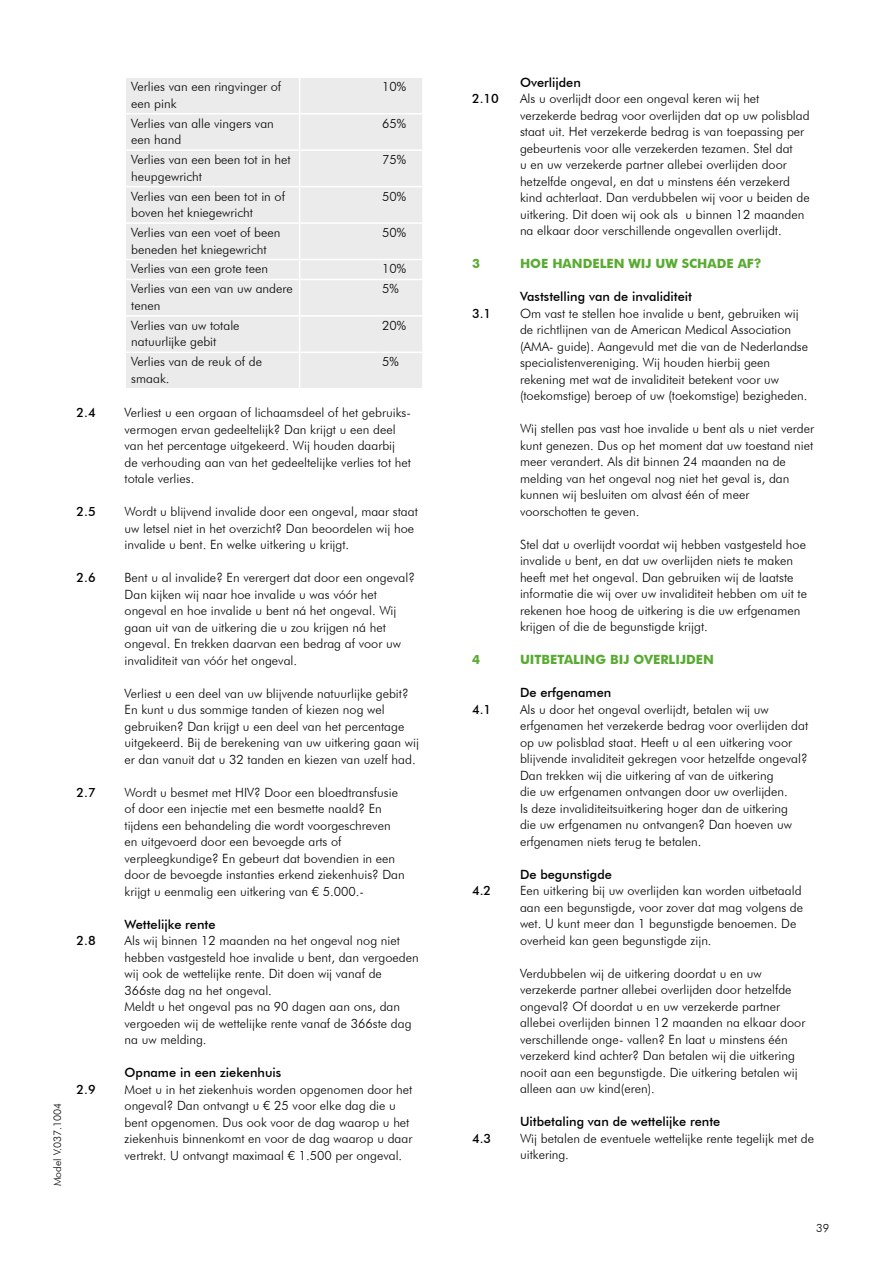
<style>
.page{position:relative;width:893px;height:1263px;background:#fff}
.page>*{position:absolute;margin:0;border:0;box-sizing:border-box;transform-origin:0 0}
.t1{font:300 12.75px/16.5px "Futura BT";color:#000}
.t2{font:500 12.75px "Futura BT";color:#000}
.t3{font:700 12.75px "Futura BT";color:#58ab31}
.t4{font:300 11.25px "Futura BT";color:#000}
.t5{font:300 10.5px "Futura BT";color:#000}
</style>
<div class="page">
<div style="left:126px;top:78px;width:296px;height:310px;background:#ebebeb"></div>
<hr style="left:125px;top:113px;width:175px;height:1px;background:#fff">
<hr style="left:300px;top:113px;width:76px;height:1px;background:#fff">
<hr style="left:125px;top:149px;width:175px;height:2px;background:#fff">
<hr style="left:300px;top:149px;width:76px;height:2px;background:#fff">
<hr style="left:125px;top:186px;width:175px;height:1px;background:#fff">
<hr style="left:300px;top:186px;width:76px;height:1px;background:#fff">
<hr style="left:125px;top:222px;width:175px;height:2px;background:#fff">
<hr style="left:300px;top:222px;width:76px;height:2px;background:#fff">
<hr style="left:125px;top:259px;width:175px;height:1px;background:#fff">
<hr style="left:300px;top:259px;width:76px;height:1px;background:#fff">
<hr style="left:125px;top:279px;width:175px;height:1px;background:#fff">
<hr style="left:300px;top:279px;width:76px;height:1px;background:#fff">
<hr style="left:125px;top:315px;width:175px;height:2px;background:#fff">
<hr style="left:300px;top:315px;width:76px;height:2px;background:#fff">
<hr style="left:125px;top:352px;width:175px;height:1px;background:#fff">
<hr style="left:300px;top:352px;width:76px;height:1px;background:#fff">
<hr style="left:299px;top:78px;width:1px;height:35px;background:#fff">
<hr style="left:299px;top:114px;width:1px;height:35px;background:#fff">
<hr style="left:376px;top:113px;width:48px;height:1px;background:#fff">
<hr style="left:299px;top:151px;width:1px;height:35px;background:#fff">
<hr style="left:376px;top:149px;width:48px;height:2px;background:#fff">
<hr style="left:299px;top:187px;width:1px;height:35px;background:#fff">
<hr style="left:376px;top:186px;width:48px;height:1px;background:#fff">
<hr style="left:299px;top:224px;width:1px;height:35px;background:#fff">
<hr style="left:376px;top:222px;width:48px;height:2px;background:#fff">
<svg style="left:299px;top:260px;width:1px;height:19px"></svg>
<hr style="left:376px;top:259px;width:48px;height:1px;background:#fff">
<hr style="left:299px;top:280px;width:1px;height:35px;background:#fff">
<hr style="left:376px;top:279px;width:48px;height:1px;background:#fff">
<hr style="left:299px;top:317px;width:1px;height:35px;background:#fff">
<hr style="left:376px;top:315px;width:48px;height:2px;background:#fff">
<hr style="left:299px;top:353px;width:1px;height:35px;background:#fff">
<hr style="left:376px;top:352px;width:48px;height:1px;background:#fff">
<p class="t5" style="left:51px;top:1186px;width:85px;rotate:-90deg">Model V.037.1004</p>
<p class="t1" style="left:131px;top:78px;width:151px">Verlies van een ringvinger of een pink</p>
<p class="t1" style="left:382px;top:78px;width:26px">10%</p>
<p class="t1" style="left:131px;top:115px;width:144px">Verlies van alle vingers van een hand</p>
<p class="t1" style="left:382px;top:115px;width:26px">65%</p>
<p class="t1" style="left:131px;top:151px;width:161px">Verlies van een been tot in het heupgewricht</p>
<p class="t1" style="left:382px;top:151px;width:26px">75%</p>
<p class="t1" style="left:131px;top:188px;width:155px">Verlies van een been tot in of boven het kniegewricht</p>
<p class="t1" style="left:382px;top:188px;width:26px">50%</p>
<p class="t1" style="left:131px;top:224px;width:151px">Verlies van een voet of been beneden het kniegewricht</p>
<p class="t1" style="left:382px;top:224px;width:26px">50%</p>
<p class="t1" style="left:131px;top:261px;width:138px">Verlies van een grote teen</p>
<p class="t1" style="left:382px;top:261px;width:26px">10%</p>
<p class="t1" style="left:131px;top:280px;width:163px">Verlies van een van uw andere tenen</p>
<p class="t1" style="left:382px;top:280px;width:18px">5%</p>
<p class="t1" style="left:131px;top:317px;width:110px">Verlies van uw totale natuurlijke gebit</p>
<p class="t1" style="left:382px;top:317px;width:26px">20%</p>
<p class="t1" style="left:131px;top:353px;width:132px">Verlies van de reuk of de smaak.</p>
<p class="t1" style="left:382px;top:353px;width:18px">5%</p>
<p class="t2" style="left:77px;top:405px;width:21px">2.4</p>
<p class="t1" style="left:125px;top:404px;width:288px">Verliest u een orgaan of lichaamsdeel of het gebruiks&shy;vermogen ervan gedeeltelijk? Dan krijgt u een deel van het percentage uitgekeerd. Wij houden daarbij de verhouding aan van het gedeeltelijke verlies tot het totale verlies.</p>
<p class="t2" style="left:77px;top:504px;width:21px">2.5</p>
<p class="t1" style="left:125px;top:503px;width:295px">Wordt u blijvend invalide door een ongeval, maar staat uw letsel niet in het overzicht? Dan beoordelen wij hoe invalide u bent. En welke uitkering u krijgt.</p>
<p class="t2" style="left:77px;top:570px;width:21px">2.6</p>
<p class="t1" style="left:125px;top:569px;width:292px">Bent u al invalide? En verergert dat door een ongeval?<br>Dan kijken wij naar hoe invalide u was vóór het ongeval en hoe invalide u bent ná het ongeval. Wij gaan uit van de uitkering die u zou krijgen ná het ongeval. En trekken daarvan een bedrag af voor uw invaliditeit van vóór het ongeval.</p>
<p class="t1" style="left:125px;top:685px;width:296px">Verliest u een deel van uw blijvende natuurlijke gebit?<br>En kunt u dus sommige tanden of kiezen nog wel gebruiken? Dan krijgt u een deel van het percentage uitgekeerd. Bij de berekening van uw uitkering gaan wij er dan vanuit dat u 32 tanden en kiezen van uzelf had.</p>
<p class="t2" style="left:77px;top:784px;width:21px">2.7</p>
<p class="t1" style="left:125px;top:784px;width:282px">Wordt u besmet met HIV? Door een bloedtransfusie of door een injectie met een besmette naald? En tijdens een behandeling die wordt voorgeschreven en uitgevoerd door een bevoegde arts of verpleegkundige? En gebeurt dat bovendien in een door de bevoegde instanties erkend ziekenhuis? Dan krijgt u eenmalig een uitkering van € 5.000.-</p>
<p class="t2" style="left:125px;top:916px;width:92px">Wettelijke rente</p>
<p class="t2" style="left:77px;top:933px;width:21px">2.8</p>
<p class="t1" style="left:125px;top:932px;width:296px">Als wij binnen 12 maanden na het ongeval nog niet hebben vastgesteld hoe invalide u bent, dan vergoeden wij ook de wettelijke rente. Dit doen wij vanaf de 366ste dag na het ongeval.<br>Meldt u het ongeval pas na 90 dagen aan ons, dan vergoeden wij de wettelijke rente vanaf de 366ste dag na uw melding.</p>
<p class="t2" style="left:125px;top:1065px;width:158px">Opname in een ziekenhuis</p>
<p class="t2" style="left:77px;top:1081px;width:21px">2.9</p>
<p class="t1" style="left:125px;top:1081px;width:289px">Moet u in het ziekenhuis worden opgenomen door het ongeval? Dan ontvangt u € 25 voor elke dag die u bent opgenomen. Dus ook voor de dag waarop u het ziekenhuis binnenkomt en voor de dag waarop u daar vertrekt. U ontvangt maximaal € 1.500 per ongeval.</p>
<p class="t2" style="left:520px;top:75px;width:62px">Overlijden</p>
<p class="t2" style="left:472px;top:91px;width:28px">2.10</p>
<p class="t1" style="left:520px;top:91px;width:291px">Als u overlijdt door een ongeval keren wij het verzekerde bedrag voor overlijden dat op uw polisblad staat uit. Het verzekerde bedrag is van toepassing per gebeurtenis voor alle verzekerden tezamen. Stel dat<br>u en uw verzekerde partner allebei overlijden door hetzelfde ongeval, en dat u minstens één verzekerd kind achterlaat. Dan verdubbelen wij voor u beiden de uitkering. Dit doen wij ook als u binnen 12 maanden na elkaar door verschillende ongevallen overlijdt.</p>
<p class="t3" style="left:472px;top:256px;width:9px">3</p>
<p class="t3" style="left:520px;top:256px;width:243px">HOE HANDELEN WIJ UW SCHADE AF?</p>
<p class="t2" style="left:520px;top:289px;width:174px">Vaststelling van de invaliditeit</p>
<p class="t2" style="left:472px;top:306px;width:21px">3.1</p>
<p class="t1" style="left:520px;top:305px;width:290px">Om vast te stellen hoe invalide u bent, gebruiken wij de richtlijnen van de American Medical Association (AMA- guide). Aangevuld met die van de Nederlandse specialistenvereniging. Wij houden hierbij geen rekening met wat de invaliditeit betekent voor uw (toekomstige) beroep of uw (toekomstige) bezigheden.</p>
<p class="t1" style="left:520px;top:421px;width:296px">Wij stellen pas vast hoe invalide u bent als u niet verder kunt genezen. Dus op het moment dat uw toestand niet meer verandert. Als dit binnen 24 maanden na de melding van het ongeval nog niet het geval is, dan kunnen wij besluiten om alvast één of meer voorschotten te geven.</p>
<p class="t1" style="left:520px;top:536px;width:289px">Stel dat u overlijdt voordat wij hebben vastgesteld hoe invalide u bent, en dat uw overlijden niets te maken heeft met het ongeval. Dan gebruiken wij de laatste informatie die wij over uw invaliditeit hebben om uit te rekenen hoe hoog de uitkering is die uw erfgenamen krijgen of die de begunstigde krijgt.</p>
<p class="t3" style="left:472px;top:652px;width:9px">4</p>
<p class="t3" style="left:520px;top:652px;width:195px">UITBETALING BIJ OVERLIJDEN</p>
<p class="t2" style="left:520px;top:685px;width:93px">De erfgenamen</p>
<p class="t2" style="left:472px;top:702px;width:21px">4.1</p>
<p class="t1" style="left:520px;top:701px;width:290px">Als u door het ongeval overlijdt, betalen wij uw erfgenamen het verzekerde bedrag voor overlijden dat op uw polisblad staat. Heeft u al een uitkering voor blijvende invaliditeit gekregen voor hetzelfde ongeval?<br>Dan trekken wij die uitkering af van de uitkering<br>die uw erfgenamen ontvangen door uw overlijden.<br>Is deze invaliditeitsuitkering hoger dan de uitkering<br>die uw erfgenamen nu ontvangen? Dan hoeven uw erfgenamen niets terug te betalen.</p>
<p class="t2" style="left:520px;top:867px;width:93px">De begunstigde</p>
<p class="t2" style="left:472px;top:883px;width:21px">4.2</p>
<p class="t1" style="left:520px;top:882px;width:285px">Een uitkering bij uw overlijden kan worden uitbetaald aan een begunstigde, voor zover dat mag volgens de wet. U kunt meer dan 1 begunstigde benoemen. De overheid kan geen begunstigde zijn.</p>
<p class="t1" style="left:520px;top:965px;width:287px">Verdubbelen wij de uitkering doordat u en uw verzekerde partner allebei overlijden door hetzelfde ongeval? Of doordat u en uw verzekerde partner allebei overlijden binnen 12 maanden na elkaar door verschillende onge- vallen? En laat u minstens één verzekerd kind achter? Dan betalen wij die uitkering nooit aan een begunstigde. Die uitkering betalen wij alleen aan uw kind(eren).</p>
<p class="t2" style="left:520px;top:1114px;width:202px">Uitbetaling van de wettelijke rente</p>
<p class="t2" style="left:472px;top:1131px;width:21px">4.3</p>
<p class="t1" style="left:520px;top:1130px;width:296px">Wij betalen de eventuele wettelijke rente tegelijk met de uitkering.</p>
<p class="t4" style="left:816px;top:1221px;width:14px">39</p>
</div>
